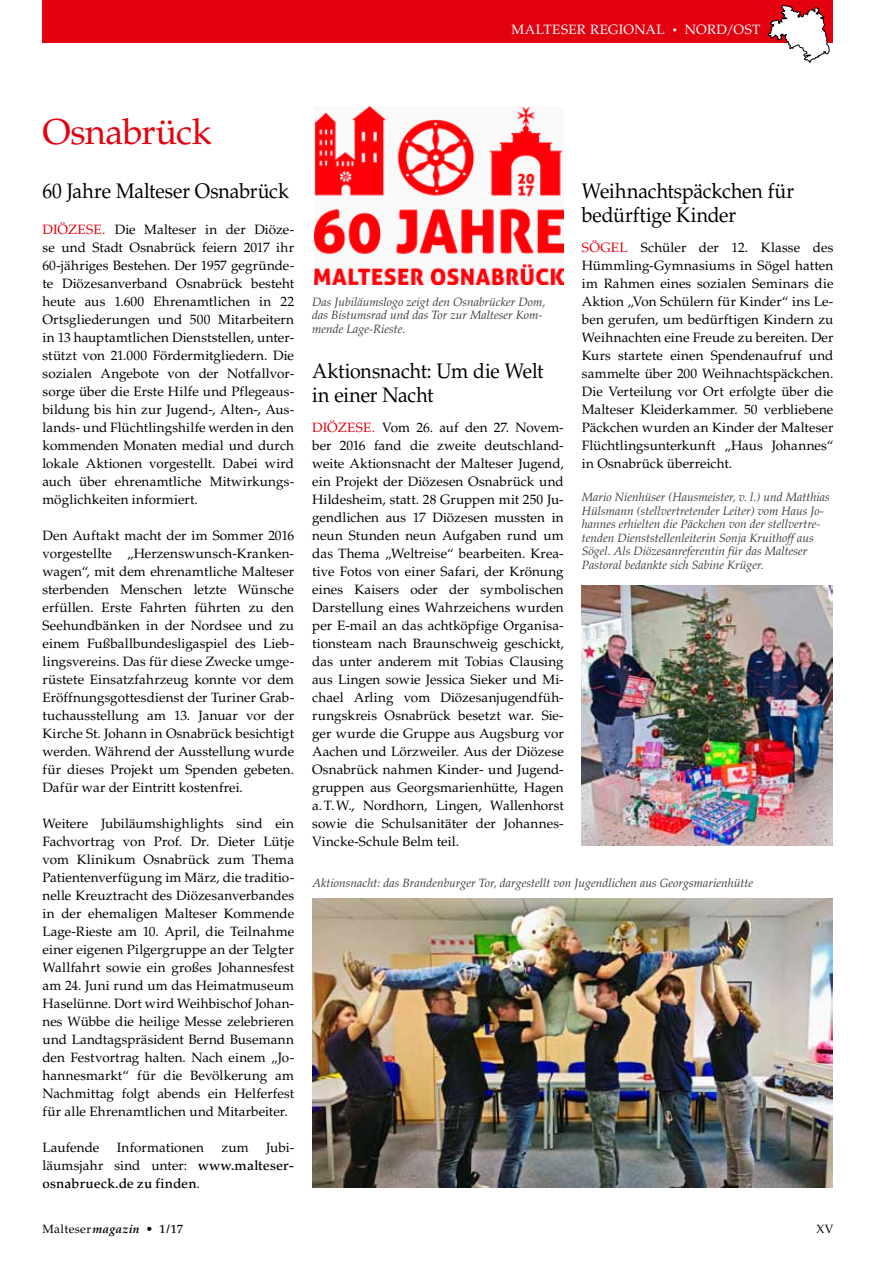
<style>
.page{position:relative;width:893px;height:1263px;background:#fff}
.page>*{position:absolute;margin:0;border:0;box-sizing:border-box;transform-origin:0 0}
.t1{font:36px "Palatino LT Std";letter-spacing:-.015em;color:#e3000f}
.t2{font:21px/24px "Palatino LT Std";letter-spacing:-.01em;color:#000;scale:.93 1}
.t3{font:13.5px/18px "Palatino LT Std";letter-spacing:.01em;color:#000;text-align:justify}
.t4{font:500 13.5px/18px "Palatino LT Std";letter-spacing:.005em;color:#000;text-align:justify}
.t5{font:13.5px "Palatino LT Std";letter-spacing:.02em;color:#fff}
.t6{font:13.5px "Palatino LT Std";color:#e3000f}
.t7{font:italic 12px/13.5px "Palatino LT Std";color:#3b3b3a}
.t8{font:12px "Palatino LT Std";color:#000}
.s1{font-size:9px}
.s2{color:#e3000f}
.s3{font-weight:400}
.s4{font-weight:700;font-style:italic}
.s5{font-weight:500}
</style>
<div class="page">
<div style="left:43px;top:0;width:790px;height:43px;background:#e3000f"></div>
<svg style="left:768px;top:5px;width:61px;height:58px"></svg>
<img style="left:312px;top:898px;width:520px;height:289px">
<img style="left:314px;top:106px;width:249px;height:179px">
<img style="left:582px;top:585px;width:250px;height:261px">
<p class="t5" style="left:511px;top:22px;width:250px">malteser regional <span class="s1">•</span> Nord/Ost</p>
<h1 class="t1" style="left:43px;top:111px;width:171px">Osnabrück</h1>
<h2 class="t2" style="left:43px;top:179px;width:266px">60 Jahre Malteser Osnabrück</h2>
<p class="t3" style="left:43px;top:221px;width:253px"><span class="s2">DIÖZESE.</span> Die Malteser in der Diöze&shy;se und Stadt Osnabrück feiern 2017 ihr 60-jähriges Bestehen. Der 1957 gegründe&shy;te Diözesanverband Osnabrück besteht heute aus 1.600 Ehrenamtlichen in 22<br>Ortsgliederungen und 500 Mitarbeitern in 13 hauptamtlichen Dienststellen, unter&shy;stützt von 21.000 Fördermitgliedern. Die sozialen Angebote von der Notfallvor&shy;sorge über die Erste Hilfe und Pflegeaus&shy;bildung bis hin zur Jugend-, Alten-, Aus&shy;lands- und Flüchtlingshilfe werden in den kommenden Monaten medial und durch lokale Aktionen vorgestellt. Dabei wird auch über ehrenamtliche Mitwirkungs&shy;möglichkeiten informiert.</p>
<p class="t3" style="left:43px;top:527px;width:253px">Den Auftakt macht der im Sommer 2016 vorgestellte „Herzenswunsch-Kranken&shy;wagen“, mit dem ehrenamtliche Malteser sterbenden Menschen letzte Wünsche erfüllen. Erste Fahrten führten zu den Seehundbänken in der Nordsee und zu einem Fußballbundesligaspiel des Lieb&shy;lingsvereins. Das für diese Zwecke umge&shy;rüstete Einsatzfahrzeug konnte vor dem Eröffnungsgottesdienst der Turiner Grab&shy;tuchausstellung am 13. Januar vor der Kirche St. Johann in Osnabrück besichtigt werden. Während der Ausstellung wurde für dieses Projekt um Spenden gebeten.<br>Dafür war der Eintritt kostenfrei.</p>
<p class="t3" style="left:43px;top:815px;width:253px">Weitere Jubiläumshighlights sind ein Fachvortrag von Prof. Dr. Dieter Lütje vom Klinikum Osnabrück zum Thema Patientenverfügung im März, die traditio&shy;nelle Kreuztracht des Diözesanverbandes in der ehemaligen Malteser Kommende Lage-Rieste am 10. April, die Teilnahme einer eigenen Pilgergruppe an der Telgter Wallfahrt sowie ein großes Johannesfest am 24. Juni rund um das Heimatmuseum Haselünne. Dort wird Weihbischof Johan&shy;nes Wübbe die heilige Messe zelebrieren und Landtagspräsident Bernd Busemann den Festvortrag halten. Nach einem „Jo&shy;hannesmarkt“ für die Bevölkerung am Nachmittag folgt abends ein Helferfest für alle Ehrenamtlichen und Mitarbeiter.</p>
<p class="t3" style="left:43px;top:1138px;width:58px">Laufende</p>
<p class="t3" style="left:117px;top:1138px;width:89px">Informationen</p>
<p class="t3" style="left:221px;top:1138px;width:29px">zum</p>
<p class="t4" style="left:43px;top:1138px;width:253px;text-indent:224px"><span class="s3">Jubi&shy;läumsjahr sind unter:</span> www.malteser&shy;osnabrueck.de zu finden<span class="s3">.</span></p>
<p class="t7" style="left:312px;top:295px;width:235px">Das Jubiläumslogo zeigt den Osnabrücker Dom, das Bistumsrad und das Tor zur Malteser Kom&shy;mende Lage-Rieste.</p>
<h2 class="t2" style="left:312px;top:359px;width:250px">Aktionsnacht: Um die Welt in einer Nacht</h2>
<p class="t6" style="left:312px;top:419px;width:20px">Diözese</p>
<p class="t3" style="left:312px;top:419px;width:253px;text-indent:60px"><span class="s2">.</span> Vom 26. auf den 27. Novem&shy;ber 2016 fand die zweite deutschland&shy;weite Aktionsnacht der Malteser Jugend, ein Projekt der Diözesen Osnabrück und Hildesheim, statt. 28 Gruppen mit 250 Ju&shy;gendlichen aus 17 Diözesen mussten in neun Stunden neun Aufgaben rund um das Thema „Weltreise“ bearbeiten. Krea&shy;tive Fotos von einer Safari, der Krönung eines Kaisers oder der symbolischen Darstellung eines Wahrzeichens wurden per E-mail an das achtköpfige Organisa&shy;tionsteam nach Braunschweig geschickt, das unter anderem mit Tobias Clausing aus Lingen sowie Jessica Sieker und Mi&shy;chael Arling vom Diözesanjugendfüh&shy;rungskreis Osnabrück besetzt war. Sie&shy;ger wurde die Gruppe aus Augsburg vor Aachen und Lörzweiler. Aus der Diözese Osnabrück nahmen Kinder- und Jugend&shy;gruppen aus Georgsmarienhütte, Hagen a.T.W., Nordhorn, Lingen, Wallenhorst sowie die Schulsanitäter der Johannes-Vincke-Schule Belm teil.</p>
<h2 class="t2" style="left:582px;top:179px;width:230px">Weihnachtspäckchen für bedürftige Kinder</h2>
<p class="t3" style="left:582px;top:239px;width:253px"><span class="s2">SÖGEL</span> Schüler der 12. Klasse des Hümmling-Gymnasiums in Sögel hatten im Rahmen eines sozialen Seminars die Aktion „Von Schülern für Kinder“ ins Le&shy;ben gerufen, um bedürftigen Kindern zu Weihnachten eine Freude zu bereiten. Der Kurs startete einen Spendenaufruf und sammelte über 200 Weihnachtspäckchen.<br>Die Verteilung vor Ort erfolgte über die Malteser Kleiderkammer. 50 verbliebene Päckchen wurden an Kinder der Malteser Flüchtlingsunterkunft „Haus Johannes“ in Osnabrück überreicht.</p>
<p class="t7" style="left:582px;top:491px;width:250px">Mario Nienhüser (Hausmeister, v. l.) und Matthias Hülsmann (stellvertretender Leiter) vom Haus Jo&shy;hannes erhielten die Päckchen von der stellvertre&shy;tenden Dienststellenleiterin Sonja Kruithoff aus Sögel. Als Diözesanreferentin für das Malteser Pastoral bedankte sich Sabine Krüger.</p>
<p class="t7" style="left:313px;top:877px;width:442px">Aktionsnacht: das Brandenburger Tor, dargestellt von Jugendlichen aus Georgsmarienhütte</p>
<p class="t8" style="left:43px;top:1222px;width:142px">Malteser <span class="s4">magazin</span> <span class="s5">• 1/17</span></p>
<p class="t8" style="left:816px;top:1222px;width:19px">XV</p>
</div>
